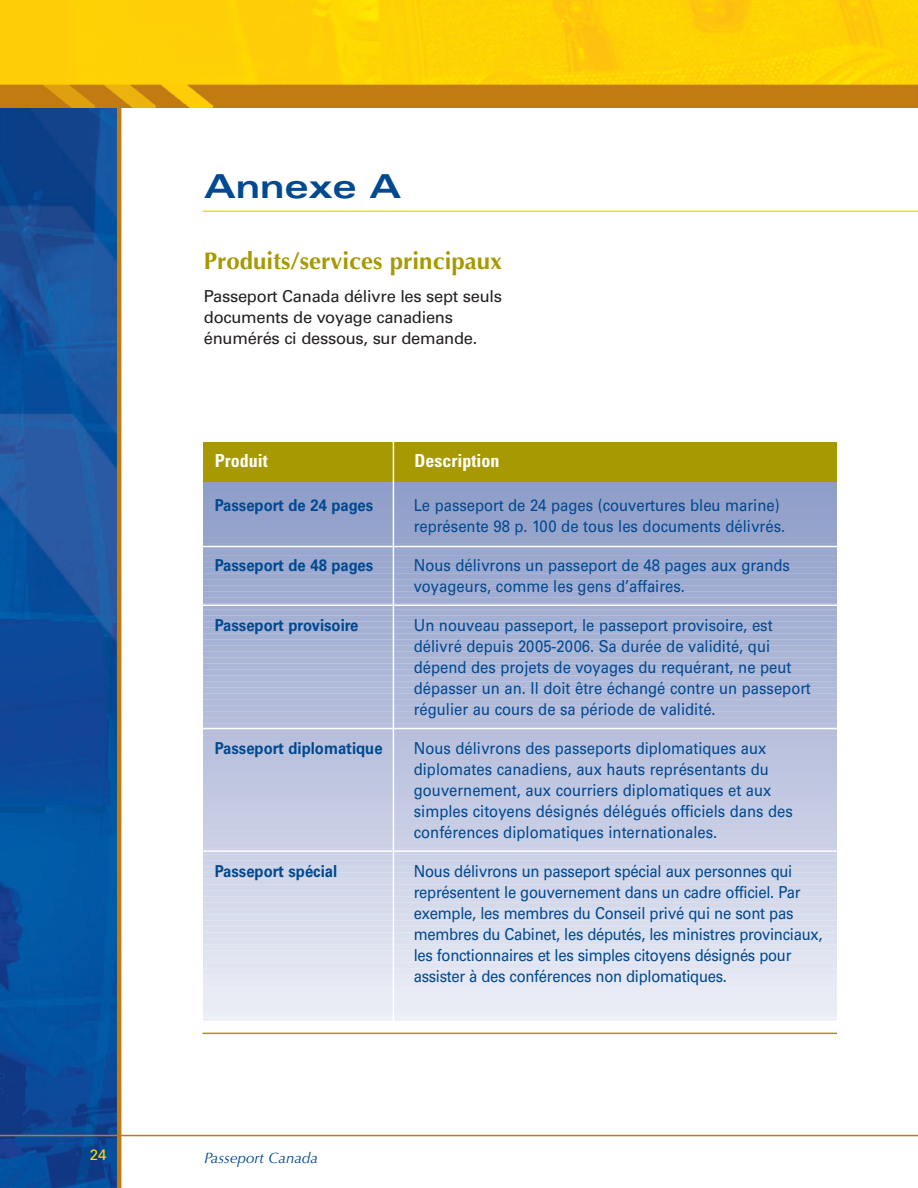
<style>
.page{position:relative;width:918px;height:1188px;background:#fff}
.page>*{position:absolute;margin:0;border:0;box-sizing:border-box;transform-origin:0 0}
.t1{font:700 expanded 33px "Univers";color:#014990}
.t2{font:700 24px "Optima";color:#a79901}
.t3{font:700 condensed 18px "Univers";color:#fff}
.t4{font:16.5px/21px "Univers";color:#014990;scale:.9 1}
.t5{font:16.5px/21px "Univers";letter-spacing:-.02em;color:#014990;scale:.9 1}
.t6{font:700 16.5px "Univers";color:#014990;scale:.9 1}
.t7{font:16.5px/21px "Univers";letter-spacing:-.015em;color:#231f20}
.t8{font:italic 15px "Optima";color:#014990}
.t9{font:15px "Univers";color:#ffdc06}
</style>
<div class="page">
<img style="left:0;top:108px;width:117px;height:1080px">
<hr style="left:117px;top:14px;width:4px;height:1174px;background:#c27b11">
<hr style="left:0;top:1135px;width:918px;height:1px;background:#c27b11">
<svg style="left:0;top:0;width:918px;height:108px;background:#f1bf07"></svg>
<hr style="left:202px;top:210px;width:716px;height:2px;background:#ffdc06">
<div style="left:204px;top:1016px;width:633px;height:5px;background:#edf0f7"></div>
<div style="left:204px;top:1010px;width:633px;height:6px;background:#ebeef5"></div>
<div style="left:204px;top:1004px;width:633px;height:6px;background:#eaecf5"></div>
<div style="left:204px;top:998px;width:633px;height:7px;background:#eaecf5"></div>
<div style="left:204px;top:992px;width:633px;height:7px;background:#e9ebf4"></div>
<div style="left:204px;top:986px;width:633px;height:7px;background:#e8eaf4"></div>
<div style="left:204px;top:980px;width:633px;height:7px;background:#e6e9f3"></div>
<div style="left:204px;top:974px;width:633px;height:7px;background:#e5e8f2"></div>
<div style="left:204px;top:968px;width:633px;height:7px;background:#e3e6f2"></div>
<div style="left:204px;top:962px;width:633px;height:7px;background:#e2e5f1"></div>
<div style="left:204px;top:956px;width:633px;height:7px;background:#e1e5f1"></div>
<div style="left:204px;top:950px;width:633px;height:7px;background:#dfe4f0"></div>
<div style="left:204px;top:944px;width:633px;height:7px;background:#dee3f0"></div>
<div style="left:204px;top:938px;width:633px;height:7px;background:#dde1ef"></div>
<div style="left:204px;top:932px;width:633px;height:7px;background:#dbe0ee"></div>
<div style="left:204px;top:926px;width:633px;height:7px;background:#dadfee"></div>
<div style="left:204px;top:920px;width:633px;height:7px;background:#d9deed"></div>
<div style="left:204px;top:914px;width:633px;height:7px;background:#d8dded"></div>
<div style="left:204px;top:908px;width:633px;height:7px;background:#d6dcec"></div>
<div style="left:204px;top:902px;width:633px;height:7px;background:#d5daeb"></div>
<div style="left:204px;top:896px;width:633px;height:7px;background:#d4daeb"></div>
<div style="left:204px;top:890px;width:633px;height:7px;background:#d3d9eb"></div>
<div style="left:204px;top:884px;width:633px;height:7px;background:#d2d8ea"></div>
<div style="left:204px;top:878px;width:633px;height:7px;background:#d2d7ea"></div>
<div style="left:204px;top:872px;width:633px;height:7px;background:#d0d6e9"></div>
<div style="left:204px;top:866px;width:633px;height:7px;background:#cfd5e8"></div>
<div style="left:204px;top:860px;width:633px;height:7px;background:#cdd3e7"></div>
<div style="left:204px;top:854px;width:633px;height:7px;background:#ccd2e7"></div>
<div style="left:204px;top:848px;width:633px;height:7px;background:#cbd2e7"></div>
<div style="left:204px;top:842px;width:633px;height:7px;background:#cad0e6"></div>
<div style="left:204px;top:836px;width:633px;height:7px;background:#c9cfe5"></div>
<div style="left:204px;top:831px;width:633px;height:6px;background:#c8cee5"></div>
<div style="left:204px;top:825px;width:633px;height:6px;background:#c8cde4"></div>
<div style="left:204px;top:819px;width:633px;height:6px;background:#c6cce4"></div>
<div style="left:204px;top:813px;width:633px;height:6px;background:#c5cce3"></div>
<div style="left:204px;top:807px;width:633px;height:6px;background:#c4cbe3"></div>
<div style="left:204px;top:801px;width:633px;height:6px;background:#c4cae2"></div>
<div style="left:204px;top:795px;width:633px;height:6px;background:#c3c9e1"></div>
<div style="left:204px;top:789px;width:633px;height:6px;background:#c2c8e1"></div>
<div style="left:204px;top:783px;width:633px;height:6px;background:#c0c7e1"></div>
<div style="left:204px;top:777px;width:633px;height:6px;background:#bfc6e0"></div>
<div style="left:204px;top:771px;width:633px;height:6px;background:#bec5df"></div>
<div style="left:204px;top:765px;width:633px;height:6px;background:#bdc4df"></div>
<div style="left:204px;top:759px;width:633px;height:6px;background:#bcc3de"></div>
<div style="left:204px;top:753px;width:633px;height:6px;background:#bbc2de"></div>
<div style="left:204px;top:747px;width:633px;height:6px;background:#bac2dd"></div>
<div style="left:204px;top:741px;width:633px;height:6px;background:#b9c1dd"></div>
<div style="left:204px;top:735px;width:633px;height:6px;background:#b8bfdc"></div>
<div style="left:204px;top:729px;width:633px;height:6px;background:#b7bfdb"></div>
<svg style="left:204px;top:724px;width:633px;height:6px;background:#bec5de"></svg>
<div style="left:204px;top:717px;width:633px;height:7px;background:#b5bdda"></div>
<div style="left:204px;top:711px;width:633px;height:7px;background:#b4bcda"></div>
<div style="left:204px;top:705px;width:633px;height:7px;background:#b3bbda"></div>
<div style="left:204px;top:699px;width:633px;height:7px;background:#b1bad8"></div>
<div style="left:204px;top:693px;width:633px;height:7px;background:#b1bad9"></div>
<div style="left:204px;top:687px;width:633px;height:7px;background:#b0bad9"></div>
<div style="left:204px;top:681px;width:633px;height:7px;background:#afb9d9"></div>
<div style="left:204px;top:675px;width:633px;height:7px;background:#aeb8d8"></div>
<div style="left:204px;top:669px;width:633px;height:7px;background:#acb7d7"></div>
<div style="left:204px;top:663px;width:633px;height:7px;background:#abb6d7"></div>
<div style="left:204px;top:657px;width:633px;height:7px;background:#abb5d6"></div>
<div style="left:204px;top:651px;width:633px;height:7px;background:#aab5d6"></div>
<div style="left:204px;top:645px;width:633px;height:7px;background:#a9b4d5"></div>
<div style="left:204px;top:639px;width:633px;height:7px;background:#a7b3d5"></div>
<div style="left:204px;top:633px;width:633px;height:7px;background:#a6b2d4"></div>
<div style="left:204px;top:627px;width:633px;height:7px;background:#a5b1d4"></div>
<div style="left:204px;top:621px;width:633px;height:7px;background:#a4b1d4"></div>
<div style="left:204px;top:615px;width:633px;height:7px;background:#a3b0d3"></div>
<div style="left:204px;top:609px;width:633px;height:7px;background:#a3aed2"></div>
<svg style="left:204px;top:604px;width:633px;height:6px;fill:#a4b0d3"></svg>
<div style="left:204px;top:597px;width:633px;height:7px;background:#a1add1"></div>
<div style="left:204px;top:591px;width:633px;height:7px;background:#a0acd1"></div>
<div style="left:204px;top:585px;width:633px;height:7px;background:#9fabd0"></div>
<div style="left:204px;top:579px;width:633px;height:7px;background:#9eabd0"></div>
<div style="left:204px;top:573px;width:633px;height:7px;background:#9ca9cf"></div>
<div style="left:204px;top:567px;width:633px;height:7px;background:#9ba8cf"></div>
<div style="left:204px;top:561px;width:633px;height:7px;background:#9aa8cf"></div>
<div style="left:204px;top:555px;width:633px;height:7px;background:#9aa7ce"></div>
<div style="left:204px;top:550px;width:633px;height:6px;background:#99a6ce"></div>
<svg style="left:204px;top:544px;width:633px;height:6px;background:#a3b0d2"></svg>
<div style="left:204px;top:538px;width:633px;height:6px;background:#97a5cd"></div>
<div style="left:204px;top:532px;width:633px;height:6px;background:#96a4cc"></div>
<div style="left:204px;top:526px;width:633px;height:6px;background:#95a3cc"></div>
<div style="left:204px;top:520px;width:633px;height:6px;background:#94a3cc"></div>
<div style="left:204px;top:514px;width:633px;height:6px;background:#94a2cb"></div>
<div style="left:204px;top:508px;width:633px;height:6px;background:#93a1cb"></div>
<div style="left:204px;top:502px;width:633px;height:6px;background:#92a0ca"></div>
<div style="left:204px;top:496px;width:633px;height:6px;background:#91a0c9"></div>
<div style="left:204px;top:490px;width:633px;height:6px;background:#909fc9"></div>
<div style="left:204px;top:484px;width:633px;height:6px;background:#8f9ec8"></div>
<hr style="left:204px;top:480px;width:633px;height:4px;background:#8e9ec8">
<div style="left:204px;top:443px;width:633px;height:39px;background:#a79901"></div>
<hr style="left:202px;top:1033px;width:635px;height:1px;background:#a79901">
<hr style="left:393px;top:433px;width:1px;height:595px;background:#fff">
<hr style="left:202px;top:546px;width:644px;height:1px;background:#fff">
<hr style="left:202px;top:605px;width:644px;height:1px;background:#fff">
<hr style="left:202px;top:728px;width:644px;height:1px;background:#fff">
<hr style="left:202px;top:850px;width:644px;height:2px;background:#fff">
<h1 class="t1" style="left:204px;top:174px;width:199px">Annexe A</h1>
<h2 class="t2" style="left:204px;top:247px;width:300px">Produits/services principaux</h2>
<p class="t7" style="left:204px;top:287px;width:300px">Passeport Canada délivre les sept seuls documents de voyage canadiens énumérés ci dessous, sur demande.</p>
<p class="t3" style="left:215px;top:454px;width:55px">Produit</p>
<p class="t3" style="left:414px;top:454px;width:86px">Description</p>
<p class="t6" style="left:215px;top:499px;width:178px">Passeport de 24 pages</p>
<p class="t4" style="left:414px;top:496px;width:414px">Le passeport de 24 pages (couvertures bleu marine) représente 98 p. 100 de tous les documents délivrés.</p>
<p class="t6" style="left:215px;top:559px;width:178px">Passeport de 48 pages</p>
<p class="t4" style="left:414px;top:556px;width:420px">Nous délivrons un passeport de 48 pages aux grands voyageurs, comme les gens d’affaires.</p>
<p class="t6" style="left:215px;top:619px;width:161px">Passeport provisoire</p>
<p class="t4" style="left:414px;top:617px;width:443px">Un nouveau passeport, le passeport provisoire, est délivré depuis 2005-2006. Sa durée de validité, qui dépend des projets de voyages du requérant, ne peut dépasser un an. Il doit être échangé contre un passeport régulier au cours de sa période de validité.</p>
<p class="t6" style="left:215px;top:743px;width:188px">Passeport diplomatique</p>
<p class="t4" style="left:414px;top:740px;width:423px">Nous délivrons des passeports diplomatiques aux diplomates canadiens, aux hauts représentants du gouvernement, aux courriers diplomatiques et aux simples citoyens désignés délégués officiels dans des conférences diplomatiques internationales.</p>
<p class="t6" style="left:215px;top:866px;width:138px">Passeport spécial</p>
<p class="t5" style="left:414px;top:863px;width:456px">Nous délivrons un passeport spécial aux personnes qui représentent le gouvernement dans un cadre officiel. Par exemple, les membres du Conseil privé qui ne sont pas membres du Cabinet, les députés, les ministres provinciaux, les fonctionnaires et les simples citoyens désignés pour assister à des conférences non diplomatiques.</p>
<p class="t9" style="left:90px;top:1149px;width:18px">24</p>
<p class="t8" style="left:204px;top:1149px;width:116px">Passeport Canada</p>
</div>
